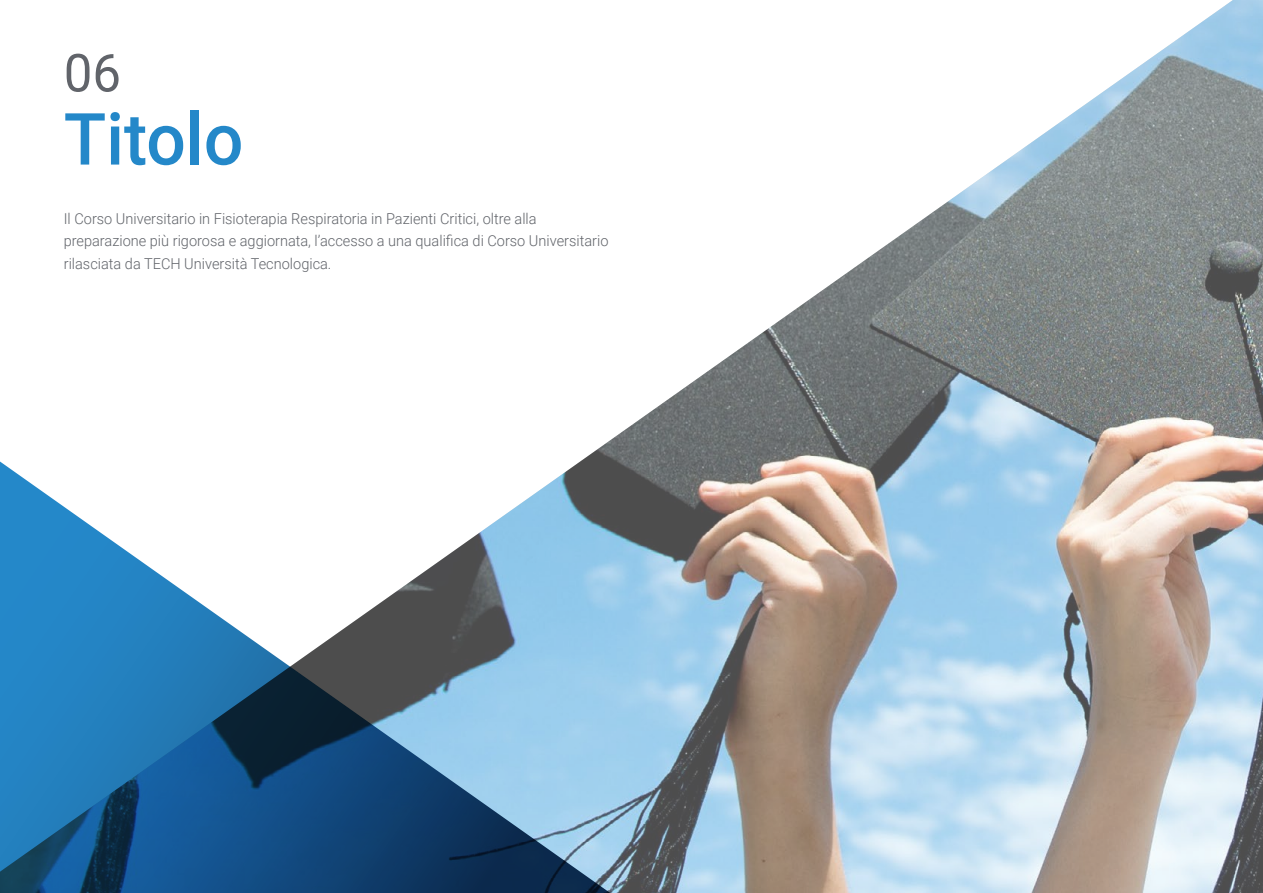
<style>
.page{position:relative;width:1263px;height:893px;background:#fff}
.page>*{position:absolute;margin:0;border:0;box-sizing:border-box;transform-origin:0 0}
.t1{font:500 72px "Roboto";color:#2488c9}
.t2{font:52.5px "Roboto";color:#61646a}
.t3{font:300 15px/22.5px "Roboto";color:#61646a}
</style>
<div class="page">
<img style="left:602px;top:0;width:661px;height:893px">
<svg style="left:0;top:446px;width:640px;height:447px"></svg>
<h2 class="t2" style="left:64px;top:36px;width:59px">06</h2>
<h1 class="t1" style="left:64px;top:89px;width:181px">Titolo</h1>
<p class="t3" style="left:64px;top:207px;width:546px">Il Corso Universitario in Fisioterapia Respiratoria in Pazienti Critici, oltre alla preparazione più rigorosa e aggiornata, l’accesso a una qualifica di Corso Universitario rilasciata da TECH Università Tecnologica.</p>
</div>
